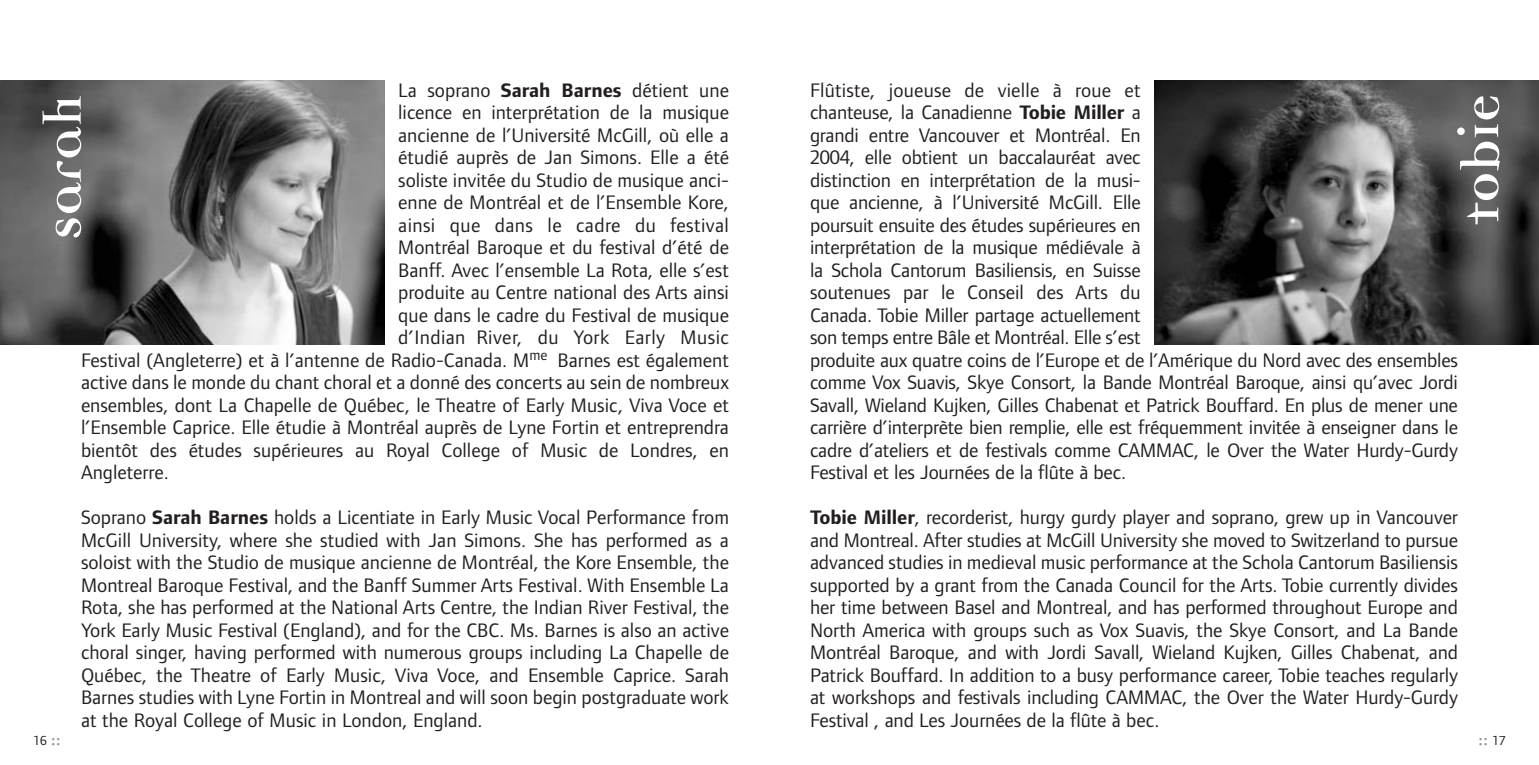
<style>
.page{position:relative;width:1539px;height:765px;background:#fff}
.page>*{position:absolute;margin:0;border:0;box-sizing:border-box;transform-origin:0 0}
.t1{font:700 57.38px "Democratica";color:#fff}
.t2{font:20.25px/22.5px "Foundry Form Sans";letter-spacing:-.01em;color:#231f20;text-align:justify}
.t3{font:20.25px "Foundry Form Sans";letter-spacing:.02em;color:#231f20}
.t4{font:700 18px "Democratica";color:#939598}
.t5{font:13.5px "Foundry Form Sans";color:#231f20}
.s1{font-weight:700}
.s2{font-family:"Democratica";font-weight:700;font-size:18px;color:#939598}
.s3{font-family:"Foundry Form Sans";font-weight:400;font-size:13.5px;color:#231f20}
</style>
<div class="page">
<img style="left:1154px;top:81px;width:385px;height:263px">
<img style="left:0;top:81px;width:385px;height:263px">
<p class="t2" style="left:398px;top:80px;width:332px">La soprano <span class="s1">Sarah Barnes</span> détient une</p>
<p class="t2" style="left:398px;top:103px;width:332px">licence en interprétation de la musique</p>
<p class="t2" style="left:398px;top:125px;width:332px">ancienne de l’Université McGill, où elle a</p>
<p class="t2" style="left:398px;top:148px;width:332px">étudié auprès de Jan Simons. Elle a été</p>
<p class="t2" style="left:398px;top:170px;width:332px">soliste invitée du Studio de musique anci-</p>
<p class="t2" style="left:398px;top:193px;width:332px">enne de Montréal et de l’Ensemble Kore,</p>
<p class="t3" style="left:398px;top:217px;width:332px">ainsi que dans le cadre du festival</p>
<p class="t2" style="left:398px;top:238px;width:332px">Montréal Baroque et du festival d’été de</p>
<p class="t2" style="left:398px;top:260px;width:332px">Banff. Avec l’ensemble La Rota, elle s’est</p>
<p class="t2" style="left:398px;top:283px;width:332px">produite au Centre national des Arts ainsi</p>
<p class="t2" style="left:398px;top:305px;width:332px">que dans le cadre du Festival de musique</p>
<p class="t3" style="left:398px;top:330px;width:332px">d’Indian River, du York Early Music</p>
<p class="t2" style="left:81px;top:350px;width:649px">Festival (Angleterre) et à l’antenne de Radio-Canada. M<sup>me</sup> Barnes est également</p>
<p class="t2" style="left:81px;top:373px;width:650px">active dans le monde du chant choral et a donné des concerts au sein de nombreux</p>
<p class="t2" style="left:81px;top:395px;width:650px">ensembles, dont La Chapelle de Québec, le Theatre of Early Music, Viva Voce et</p>
<p class="t2" style="left:81px;top:418px;width:650px">l’Ensemble Caprice. Elle étudie à Montréal auprès de Lyne Fortin et entreprendra</p>
<p class="t2" style="left:81px;top:440px;width:649px">bientôt des études supérieures au Royal College of Music de Londres, en</p>
<p class="t2" style="left:81px;top:463px;width:89px">Angleterre.</p>
<p class="t2" style="left:81px;top:508px;width:650px">Soprano <span class="s1">Sarah Barnes</span> holds a Licentiate in Early Music Vocal Performance from McGill University, where she studied with Jan Simons. She has performed as a soloist with the Studio de musique ancienne de Montréal, the Kore Ensemble, the Montreal Baroque Festival, and the Banff Summer Arts Festival. With Ensemble La Rota, she has performed at the National Arts Centre, the Indian River Festival, the York Early Music Festival (England), and for the CBC. Ms. Barnes is also an active choral singer, having performed with numerous groups including La Chapelle de Québec, the Theatre of Early Music, Viva Voce, and Ensemble Caprice. Sarah Barnes studies with Lyne Fortin in Montreal and will soon begin postgraduate work at the Royal College of Music in London, England.</p>
<p class="t2" style="left:810px;top:80px;width:650px;text-align:left">Flûtiste, joueuse de vielle à roue et<br>chanteuse, la Canadienne <span class="s1">Tobie Miller</span> a<br>grandi entre Vancouver et Montréal. En<br>2004, elle obtient un baccalauréat avec<br>distinction en interprétation de la musi-<br>que ancienne, à l’Université McGill. Elle<br>poursuit ensuite des études supérieures en<br>interprétation de la musique médiévale à<br>la Schola Cantorum Basiliensis, en Suisse<br>soutenues par le Conseil des Arts du<br>Canada. Tobie Miller partage actuellement<br>son temps entre Bâle et Montréal. Elle s’est<br>produite aux quatre coins de l’Europe et de l’Amérique du Nord avec des ensembles comme Vox Suavis, Skye Consort, la Bande Montréal Baroque, ainsi qu’avec Jordi Savall, Wieland Kujken, Gilles Chabenat et Patrick Bouffard. En plus de mener une carrière d’interprète bien remplie, elle est fréquemment invitée à enseigner dans le cadre d’ateliers et de festivals comme CAMMAC, le Over the Water Hurdy-Gurdy Festival et les Journées de la flûte à bec.</p>
<p class="t2" style="left:810px;top:508px;width:650px"><span class="s1">Tobie Miller</span>, recorderist, hurgy gurdy player and soprano, grew up in Vancouver and Montreal. After studies at McGill University she moved to Switzerland to pursue advanced studies in medieval music performance at the Schola Cantorum Basiliensis supported by a grant from the Canada Council for the Arts. Tobie currently divides her time between Basel and Montreal, and has performed throughout Europe and North America with groups such as Vox Suavis, the Skye Consort, and La Bande Montréal Baroque, and with Jordi Savall, Wieland Kujken, Gilles Chabenat, and Patrick Bouffard. In addition to a busy performance career, Tobie teaches regularly at workshops and festivals including CAMMAC, the Over the Water Hurdy-Gurdy Festival , and Les Journées de la flûte à bec.</p>
<h1 class="t1" style="left:43px;top:239px;width:146px;rotate:-90deg">Sarah</h1>
<h1 class="t1" style="left:1461px;top:225px;width:132px;rotate:-90deg">tobie</h1>
<p class="t5" style="left:33px;top:735px;width:29px">16 <span class="s2">::</span></p>
<p class="t4" style="left:1478px;top:733px;width:29px">:: <span class="s3">17</span></p>
</div>
